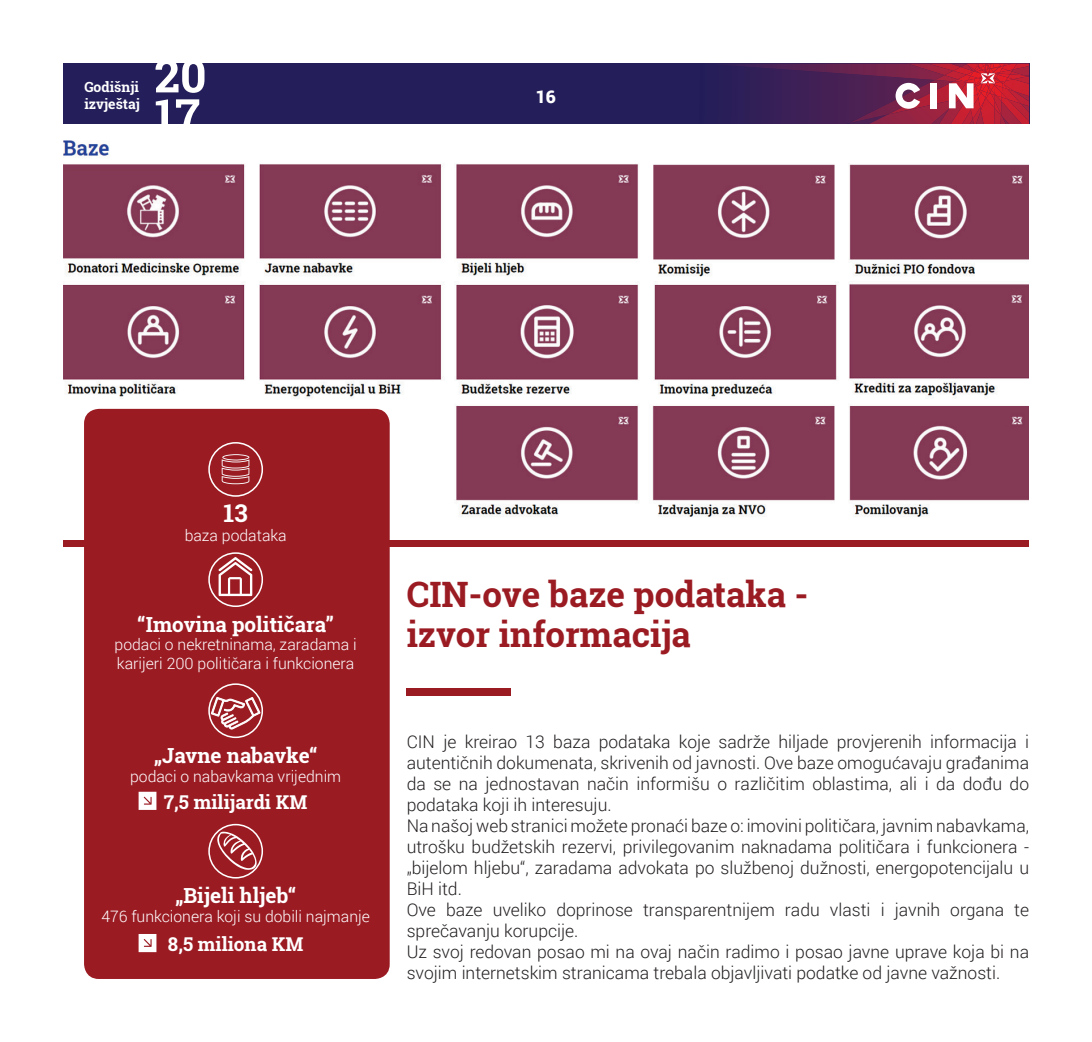
<style>
.page{position:relative;width:1092px;height:1042px;background:#fff}
.page>*{position:absolute;margin:0;border:0;box-sizing:border-box;transform-origin:0 0}
.t1{font:700 35px/40.2px "Roboto Slab";color:#9b1b23}
.t2{font:700 24.5px "Roboto Slab";color:#fff}
.t3{font:700 20.82px "Roboto Slab";color:#fff}
.t4{font:700 19.07px "Roboto Slab";color:#fff}
.t5{font:300 17.5px/21px "Roboto";color:#231f20}
.t6{font:900 17.5px "Roboto";color:#fff}
.t7{font:300 15.75px/18.9px "Roboto";color:#fff}
.t8{font:700 14px/16.8px "Roboto Slab";color:#fff}
</style>
<div class="page">
<div style="left:63px;top:63px;width:966px;height:61px;background:#241f5b"></div>
<img style="left:1028px;top:106px;width:1px;height:16px">
<img style="left:1013px;top:106px;width:15px;height:18px">
<img style="left:740px;top:63px;width:194px;height:61px">
<img style="left:849px;top:80px;width:99px;height:43px">
<img style="left:887px;top:81px;width:61px;height:34px">
<img style="left:722px;top:64px;width:212px;height:16px">
<img style="left:907px;top:63px;width:37px;height:12px">
<img style="left:927px;top:63px;width:21px;height:8px">
<img style="left:934px;top:75px;width:14px;height:6px">
<img style="left:944px;top:71px;width:4px;height:8px">
<img style="left:1013px;top:96px;width:16px;height:10px">
<img style="left:1013px;top:96px;width:7px;height:8px">
<img style="left:1013px;top:69px;width:15px;height:6px">
<img style="left:1013px;top:71px;width:11px;height:3px">
<img style="left:1016px;top:63px;width:13px;height:6px">
<img style="left:1013px;top:63px;width:3px;height:7px">
<img style="left:1013px;top:79px;width:16px;height:17px">
<img style="left:1013px;top:74px;width:14px;height:5px">
<svg style="left:895px;top:83px;width:25px;height:26px"></svg>
<div style="left:930px;top:83px;width:7px;height:25px;background:#fff"></div>
<svg style="left:948px;top:63px;width:65px;height:61px;background:#c83d4d"></svg>
<svg style="left:156px;top:99px;width:43px;height:25px"></svg>
<svg style="left:155px;top:63px;width:49px;height:30px"></svg>
<img style="left:63px;top:140px;width:965px;height:399px">
<div style="left:63px;top:540px;width:965px;height:7px;background:#9b1b23"></div>
<div style="left:84px;top:409px;width:305px;height:570px;background:#9b1b23;border-radius:15px"></div>
<div style="left:406px;top:688px;width:105px;height:8px;background:#9b1b23"></div>
<div style="left:208px;top:442px;width:55px;height:55px;border:2px solid #fff;border-radius:50%"></div>
<svg style="left:221px;top:454px;width:29px;height:30px"></svg>
<div style="left:208px;top:552px;width:55px;height:55px;border:2px solid #fff;border-radius:50%"></div>
<svg style="left:218px;top:557px;width:34px;height:39px"></svg>
<div style="left:208px;top:683px;width:55px;height:55px;border:2px solid #fff;border-radius:50%"></div>
<svg style="left:139px;top:792px;width:17px;height:18px"></svg>
<div style="left:208px;top:824px;width:55px;height:54px;border:2px solid #fff;border-radius:50%"></div>
<svg style="left:139px;top:934px;width:17px;height:18px"></svg>
<svg style="left:217px;top:831px;width:39px;height:39px"></svg>
<svg style="left:211px;top:696px;width:49px;height:33px"></svg>
<p class="t8" style="left:84px;top:79px;width:57px">Godišnji izvještaj</p>
<p class="t6" style="left:536px;top:84px;width:22px">16</p>
<h2 class="t2" style="left:223px;top:496px;width:26px">13</h2>
<p class="t7" style="left:185px;top:525px;width:103px">baza podataka</p>
<p class="t3" style="left:137px;top:610px;width:198px">“Imovina političara”</p>
<p class="t7" style="left:115px;top:635px;width:244px">podaci o nekretninama, zaradama i karijeri 200 političara i funkcionera</p>
<p class="t3" style="left:154px;top:741px;width:165px">„Javne nabavke“</p>
<p class="t7" style="left:130px;top:766px;width:212px">podaci o nabavkama vrijednim</p>
<p class="t4" style="left:164px;top:788px;width:145px">7,5 milijardi KM</p>
<p class="t3" style="left:175px;top:881px;width:122px">„Bijeli hljeb“</p>
<p class="t7" style="left:101px;top:906px;width:270px">476 funkcionera koji su dobili najmanje</p>
<p class="t4" style="left:168px;top:931px;width:137px">8,5 miliona KM</p>
<h1 class="t1" style="left:406px;top:573px;width:403px">CIN-ove baze podataka - izvor informacija</h1>
<p class="t5" style="left:406px;top:730px;width:624px">CIN je kreirao 13 baza podataka koje sadrže hiljade provjerenih informacija i autentičnih dokumenata, skrivenih od javnosti. Ove baze omogućavaju građanima da se na jednostavan način informišu o različitim oblastima, ali i da dođu do podataka koji ih interesuju.<br>Na našoj web stranici možete pronaći baze o: imovini političara, javnim nabavkama, utrošku budžetskih rezervi, privilegovanim naknadama političara i funkcionera - „bijelom hljebu“, zaradama advokata po službenoj dužnosti, energopotencijalu u BiH itd.<br>Ove baze uveliko doprinose transparentnijem radu vlasti i javnih organa te sprečavanju korupcije.<br>Uz svoj redovan posao mi na ovaj način radimo i posao javne uprave koja bi na svojim internetskim stranicama trebala objavljivati podatke od javne važnosti.</p>
</div>
